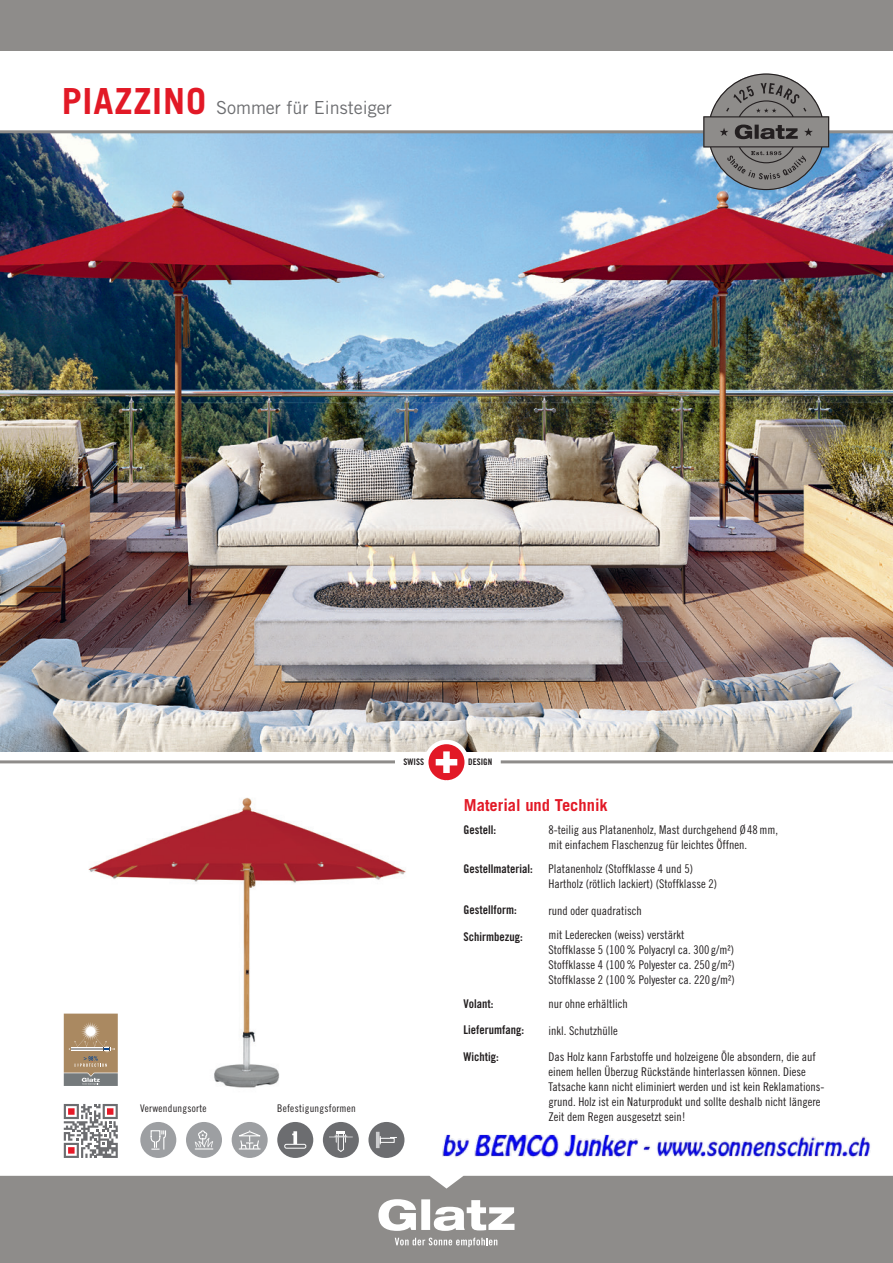
<style>
.page{position:relative;width:893px;height:1263px;background:#fff}
.page>*{position:absolute;margin:0;border:0;box-sizing:border-box;transform-origin:0 0}
.t1{font:18px "Trade Gothic";color:#6c6d70}
.t2{font:700 16.5px "Trade Gothic";color:#e21926}
.t3{font:12px/15px "Trade Gothic Cond Eighteen";color:#231f20}
.t4{font:12px "Trade Gothic Bold Cond Twenty";color:#231f20}
.t5{font:10.5px "Trade Gothic Cond Eighteen";letter-spacing:.025em;color:#231f20}
.t6{font:9px "Trade Gothic Bold Cond Twenty";color:#231f20}
.s1{font-weight:700;font-size:36px;color:#e21926}
</style>
<div class="page">
<img style="left:88px;top:797px;width:318px;height:291px">
<img style="left:0;top:133px;width:893px;height:618px">
<hr style="left:0;top:760px;width:395px;height:3px;background:#8e8c8a">
<hr style="left:501px;top:760px;width:392px;height:3px;background:#8e8c8a">
<hr style="left:0;top:130px;width:893px;height:3px;background:#8e8c8a">
<div style="left:0;top:0;width:893px;height:51px;background:#8e8c8a"></div>
<svg style="left:424px;top:740px;width:45px;height:45px"></svg>
<svg style="left:436px;top:751px;width:21px;height:22px"></svg>
<div style="left:0;top:1176px;width:893px;height:87px;background:#8e8c8a"></div>
<svg style="left:703px;top:74px;width:126px;height:116px;background:#8b9094"></svg>
<div style="left:277px;top:1122px;width:36px;height:36px;background:#6c6d70;border-radius:50%"></div>
<div style="left:284px;top:1144px;width:22px;height:4px;border:1px solid #fff;border-radius:2px"></div>
<svg style="left:293px;top:1131px;width:4px;height:13px"></svg>
<div style="left:368px;top:1122px;width:36px;height:36px;background:#6c6d70;border-radius:50%"></div>
<svg style="left:376px;top:1132px;width:4px;height:16px"></svg>
<div style="left:380px;top:1138px;width:15px;height:5px;border:1px solid #fff"></div>
<div style="left:140px;top:1122px;width:36px;height:36px;background:#9d9fa2;border-radius:50%"></div>
<svg style="left:150px;top:1130px;width:16px;height:20px"></svg>
<div style="left:186px;top:1122px;width:36px;height:36px;background:#9d9fa2;border-radius:50%"></div>
<svg style="left:195px;top:1130px;width:18px;height:19px"></svg>
<div style="left:232px;top:1122px;width:36px;height:36px;background:#9d9fa2;border-radius:50%"></div>
<svg style="left:239px;top:1130px;width:27px;height:20px"></svg>
<div style="left:323px;top:1122px;width:36px;height:36px;background:#6c6d70;border-radius:50%"></div>
<svg style="left:329px;top:1131px;width:24px;height:21px"></svg>
<svg style="left:378px;top:1199px;width:136px;height:32px"></svg>
<svg style="left:395px;top:1237px;width:102px;height:10px"></svg>
<svg style="left:64px;top:1104px;width:54px;height:54px"></svg>
<svg style="left:64px;top:1013px;width:54px;height:73px;background:#a89176"></svg>
<img style="left:442px;top:1134px;width:429px;height:24px">
<h1 class="t1" style="left:62px;top:97px;width:332px"><span class="s1">PIAZZINO</span> Sommer für Einsteiger</h1>
<p class="t5" style="left:140px;top:1102px;width:68px">Verwendungsorte</p>
<p class="t5" style="left:277px;top:1102px;width:80px">Befestigungsformen</p>
<p class="t6" style="left:403px;top:757px;width:22px">SWISS</p>
<p class="t6" style="left:468px;top:757px;width:25px">DESIGN</p>
<h2 class="t2" style="left:464px;top:795px;width:145px">Material und Technik</h2>
<p class="t4" style="left:463px;top:822px;width:34px">Gestell:</p>
<p class="t3" style="left:549px;top:822px;width:231px">8-teilig aus Platanenholz, Mast durchgehend Ø48mm, mit einfachem Flaschenzug für leichtes Öffnen.</p>
<p class="t4" style="left:463px;top:861px;width:71px">Gestellmaterial:</p>
<p class="t3" style="left:549px;top:861px;width:170px">Platanenholz (Stoffklasse 4 und 5)<br>Hartholz (rötlich lackiert) (Stoffklasse 2)</p>
<p class="t4" style="left:463px;top:903px;width:55px">Gestellform:</p>
<p class="t3" style="left:549px;top:903px;width:95px">rund oder quadratisch</p>
<p class="t4" style="left:463px;top:929px;width:61px">Schirmbezug:</p>
<p class="t3" style="left:549px;top:927px;width:188px">mit Lederecken (weiss) verstärkt<br>Stoffklasse 5 (100% Polyacryl ca. 300 g/m²)<br>Stoffklasse 4 (100% Polyester ca. 250 g/m²)<br>Stoffklasse 2 (100% Polyester ca. 220 g/m²)</p>
<p class="t4" style="left:463px;top:996px;width:31px">Volant:</p>
<p class="t3" style="left:549px;top:996px;width:81px">nur ohne erhältlich</p>
<p class="t4" style="left:463px;top:1023px;width:62px">Lieferumfang:</p>
<p class="t3" style="left:549px;top:1023px;width:71px">inkl. Schutzhülle</p>
<p class="t4" style="left:463px;top:1049px;width:37px">Wichtig:</p>
<p class="t3" style="left:549px;top:1049px;width:277px">Das Holz kann Farbstoffe und holzeigene Öle absondern, die auf einem hellen Überzug Rückstände hinterlassen können. Diese Tatsache kann nicht eliminiert werden und ist kein Reklamations&shy;grund. Holz ist ein Naturprodukt und sollte deshalb nicht längere Zeit dem Regen ausgesetzt sein!</p>
</div>
